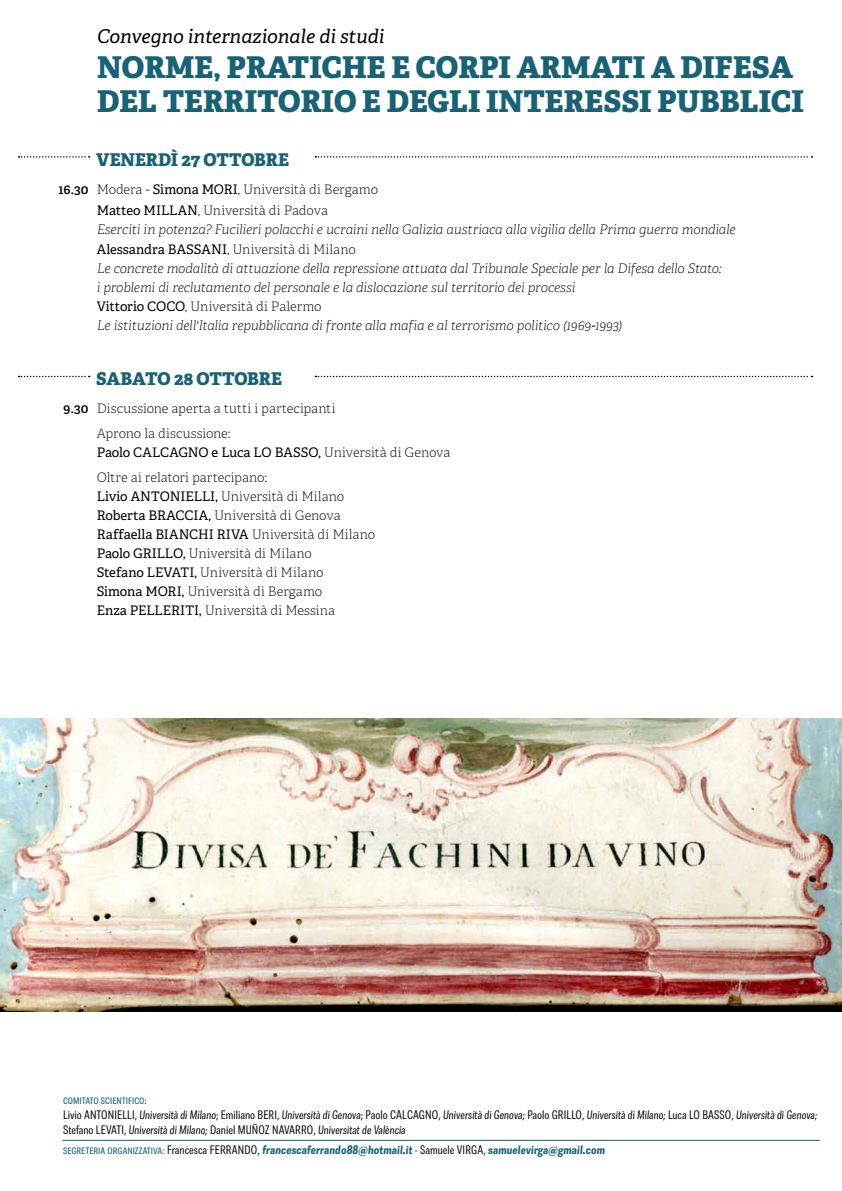
<style>
.page{position:relative;width:842px;height:1191px;background:#fff}
.page>*{position:absolute;margin:0;border:0;box-sizing:border-box;transform-origin:0 0}
.Paragrafo_base{font:800 30px/34px "Adelle";color:#186276}
.Paragrafo_base-2{font:italic 18.9px "Adelle";color:#000}
.Paragrafo_base-3{font:800 17.6px "Adelle";letter-spacing:-.01em;color:#186276}
.Paragrafo_base-4{font:100 13.2px/19px "Adelle";letter-spacing:-.005em;color:#000}
.Paragrafo_base-5{font:italic 100 13.2px/19px "Adelle";letter-spacing:-.02em;color:#000}
.Paragrafo_base-6{font:italic 300 12.3px/14.8px "Trilon Cond";letter-spacing:-.005em;color:#000}
.Paragrafo_base-7{font:italic 600 12.3px "Trilon Cond";color:#186276}
.Paragrafo_base-8{font:300 12.3px "Trilon Cond";color:#186276}
.s1{font-weight:600}
.s2{font-weight:400}
.s3{font-style:normal}
.s4{font-style:normal;font-size:12.4px}
.s5{font-size:12.4px}
.s6{font-weight:300;font-style:normal}
.s7{font-weight:300;font-style:normal;color:#000}
.s8{font-weight:300;color:#000}
</style>
<div class="page">
<svg style="left:315px;top:156px;width:497px;height:2px"></svg>
<svg style="left:19px;top:156px;width:71px;height:2px"></svg>
<svg style="left:315px;top:376px;width:497px;height:1px"></svg>
<svg style="left:19px;top:376px;width:71px;height:1px"></svg>
<hr style="left:62px;top:1140px;width:758px;height:1px;background:#186276">
<img style="left:0;top:719px;width:842px;height:293px">
<p class="Paragrafo_base-2" style="left:97px;top:24px;width:289px">Convegno internazionale di studi</p>
<p class="Paragrafo_base" style="left:97px;top:51px;width:708px">NORME, PRATICHE E CORPI ARMATI A DIFESA<br>DEL TERRITORIO E DEGLI INTERESSI PUBBLICI</p>
<p class="Paragrafo_base-3" style="left:96px;top:148px;width:194px">VENERDÌ 27 OTTOBRE</p>
<p class="Paragrafo_base-4" style="left:59px;top:180px;width:321px"><span class="s1">16.30</span> Modera - <span class="s2">Simona MORI</span>, Università di Bergamo</p>
<p class="Paragrafo_base-4" style="left:97px;top:201px;width:233px"><span class="s2">Matteo MILLAN</span>, Università di Padova</p>
<p class="Paragrafo_base-5" style="left:97px;top:220px;width:640px">Eserciti in potenza? Fucilieri polacchi e ucraini nella Galizia austriaca alla vigilia della Prima guerra mondiale</p>
<p class="Paragrafo_base-4" style="left:97px;top:240px;width:261px"><span class="s2">Alessandra BASSANI</span>, Università di Milano</p>
<p class="Paragrafo_base-5" style="left:97px;top:258px;width:626px">Le concrete modalità di attuazione della repressione attuata dal Tribunale Speciale per la Difesa dello Stato: i problemi di reclutamento del personale e la dislocazione sul territorio dei processi</p>
<p class="Paragrafo_base-4" style="left:97px;top:297px;width:226px"><span class="s2">Vittorio COCO</span>, Università di Palermo</p>
<p class="Paragrafo_base-5" style="left:97px;top:316px;width:527px">Le istituzioni dell'Italia repubblicana di fronte alla mafia e al terrorismo politico (1969-1993)</p>
<p class="Paragrafo_base-3" style="left:96px;top:367px;width:187px">SABATO 28 OTTOBRE</p>
<p class="Paragrafo_base-4" style="left:63px;top:399px;width:274px"><span class="s1">9.30</span> Discussione aperta a tutti i partecipanti</p>
<p class="Paragrafo_base-4" style="left:97px;top:424px;width:355px">Aprono la discussione:<br><span class="s2">Paolo CALCAGNO e Luca LO BASSO,</span> Università di Genova</p>
<p class="Paragrafo_base-4" style="left:97px;top:468px;width:172px">Oltre ai relatori partecipano:</p>
<p class="Paragrafo_base-4" style="left:97px;top:487px;width:280px"><span class="s2">Livio ANTONIELLI,</span> Università di Milano <span class="s2">Roberta BRACCIA,</span> Università di Genova <span class="s2">Raffaella BIANCHI RIVA</span> Università di Milano <span class="s2">Paolo GRILLO,</span> Università di Milano<br><span class="s2">Stefano LEVATI,</span> Università di Milano<br><span class="s2">Simona MORI,</span> Università di Bergamo<br><span class="s2">Enza PELLERITI,</span> Università di Messina</p>
<p class="Paragrafo_base-8" style="left:63px;top:1093px;width:85px">comitato scientifico:</p>
<p class="Paragrafo_base-6" style="left:63px;top:1107px;width:756px"><span class="s3">Livio ANTONIELLI,</span> Università di Milano<span class="s3">; Emiliano BERI,</span> Università di Genova<span class="s3">;</span> <span class="s4">Paolo CALCAGNO,</span> <span class="s5">Università di Genova;</span> <span class="s3">Paolo GRILLO,</span> Università di Milano; <span class="s3">Luca LO BASSO,</span> Università di Genova;<br><span class="s3">Stefano LEVATI,</span> Università di Milano; <span class="s3">Daniel MUÑOZ NAVARRO,</span> Universitat de València</p>
<p class="Paragrafo_base-7" style="left:63px;top:1141px;width:544px"><span class="s6">segreteria organizzativa:</span> <span class="s7">Francesca FERRANDO,</span> francescaferrando88@hotmail.it <span class="s8">-</span> <span class="s7">Samuele VIRGA,</span> samuelevirga@gmail.com</p>
</div>
